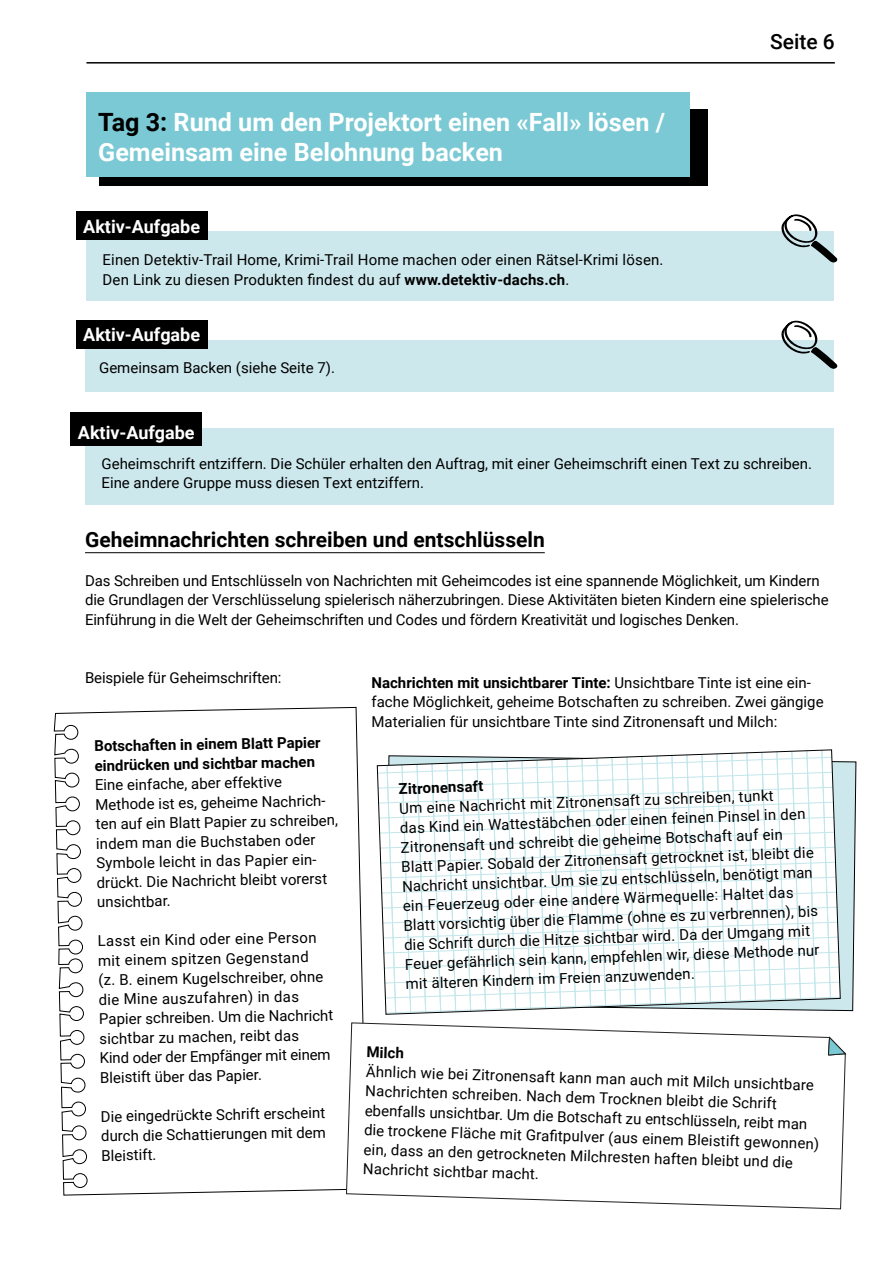
<style>
.page{position:relative;width:893px;height:1263px;background:#fff}
.page>*{position:absolute;margin:0;border:0;box-sizing:border-box;transform-origin:0 0}
.t1{font:700 25.2px/30.2px "Roboto";color:#fff}
.t2{font:700 21px "Roboto";color:#000}
.t3{font:500 21px "Roboto";color:#000}
.t4{font:700 18px "Roboto";color:#fff}
.t5{font:15px/19.5px "Roboto";color:#000}
.t6{font:700 15px/19.5px "Roboto";color:#000}
.s1{color:#000}
.s2{font-weight:700}
</style>
<div class="page">
<hr style="left:86px;top:62px;width:749px;height:2px;background:#000">
<svg style="left:53px;top:707px;width:311px;height:489px"></svg>
<svg style="left:841px;top:761px;width:16px;height:250px;background:#c5dbdf"></svg>
<div style="left:85px;top:341px;width:748px;height:51px;background:#cde8ed"></div>
<div style="left:76px;top:320px;width:132px;height:29px;background:#000"></div>
<div style="left:99px;top:109px;width:608px;height:77px;background:#000"></div>
<div style="left:86px;top:92px;width:604px;height:85px;background:#7ac9d4"></div>
<div style="left:86px;top:231px;width:747px;height:69px;background:#cde8ed"></div>
<div style="left:76px;top:212px;width:132px;height:28px;background:#000"></div>
<svg style="left:781px;top:214px;width:56px;height:48px"></svg>
<svg style="left:781px;top:321px;width:56px;height:48px"></svg>
<hr style="left:85px;top:552px;width:460px;height:1px;background:#000">
<div style="left:85px;top:428px;width:748px;height:76px;background:#cde8ed"></div>
<div style="left:70px;top:412px;width:132px;height:34px;background:#000"></div>
<svg style="left:376px;top:749px;width:465px;height:266px"></svg>
<svg style="left:346px;top:1022px;width:500px;height:187px"></svg>
<svg style="left:828px;top:1036px;width:18px;height:20px"></svg>
<svg style="left:363px;top:1041px;width:466px;height:147px"></svg>
<h1 class="t1" style="left:98px;top:106px;width:568px"><span class="s1">Tag 3:</span> Rund um den Projektort einen «Fall» lösen /<br>Gemeinsam eine Belohnung backen</h1>
<p class="t4" style="left:83px;top:214px;width:118px">Aktiv-Aufgabe</p>
<p class="t5" style="left:103px;top:249px;width:562px">Einen Detektiv-Trail Home, Krimi-Trail Home machen oder einen Rätsel-Krimi lösen.<br>Den Link zu diesen Produkten findest du auf <span class="s2">www.detektiv-dachs.ch</span>.</p>
<p class="t4" style="left:83px;top:322px;width:118px">Aktiv-Aufgabe</p>
<p class="t5" style="left:99px;top:358px;width:237px">Gemeinsam Backen (siehe Seite 7).</p>
<p class="t4" style="left:78px;top:420px;width:118px">Aktiv-Aufgabe</p>
<h2 class="t3" style="left:770px;top:27px;width:66px">Seite 6</h2>
<p class="t5" style="left:102px;top:453px;width:712px">Geheimschrift entziffern. Die Schüler erhalten den Auftrag, mit einer Geheimschrift einen Text zu schreiben.<br>Eine andere Gruppe muss diesen Text entziffern.</p>
<h2 class="t2" style="left:85px;top:524px;width:461px">Geheimnachrichten schreiben und entschlüsseln</h2>
<p class="t5" style="left:85px;top:570px;width:745px">Das Schreiben und Entschlüsseln von Nachrichten mit Geheimcodes ist eine spannende Möglichkeit, um Kindern die Grundlagen der Verschlüsselung spielerisch näherzubringen. Diese Aktivitäten bieten Kindern eine spielerische<br>Einführung in die Welt der Geheimschriften und Codes und fördern Kreativität und logisches Denken.</p>
<p class="t5" style="left:85px;top:668px;width:198px">Beispiele für Geheimschriften:</p>
<p class="t6" style="left:94px;top:736px;width:228px;rotate:-1deg">Botschaften in einem Blatt Papier eindrücken und sichtbar machen</p>
<p class="t5" style="left:95px;top:775px;width:244px;rotate:-1deg">Eine einfache, aber effektive<br>Methode ist es, geheime Nachrich&shy;ten auf ein Blatt Papier zu schreiben, indem man die Buchstaben oder<br>Symbole leicht in das Papier ein&shy;drückt. Die Nachricht bleibt vorerst unsichtbar.</p>
<p class="t5" style="left:98px;top:931px;width:236px;rotate:-1deg">Lasst ein Kind oder eine Person mit einem spitzen Gegenstand<br>(z. B. einem Kugelschreiber, ohne die Mine auszufahren) in das<br>Papier schreiben. Um die Nachricht sichtbar zu machen, reibt das<br>Kind oder der Empfänger mit einem<br>Bleistift über das Papier.</p>
<p class="t5" style="left:101px;top:1106px;width:226px;text-align:justify;rotate:-1deg">Die eingedrückte Schrift erscheint durch die Schattierungen mit dem Bleistift.</p>
<p class="t5" style="left:371px;top:672px;width:454px"><span class="s2">Nachrichten mit unsichtbarer Tinte:</span> Unsichtbare Tinte ist eine ein&shy;fache Möglichkeit, geheime Botschaften zu schreiben. Zwei gängige<br>Materialien für unsichtbare Tinte sind Zitronensaft und Milch:</p>
<p class="t6" style="left:398px;top:778px;width:86px;rotate:-2deg">Zitronensaft</p>
<p class="t5" style="left:399px;top:798px;width:416px;rotate:-2deg">Um eine Nachricht mit Zitronensaft zu schreiben, tunkt<br>das Kind ein Wattestäbchen oder einen feinen Pinsel in den Zitronensaft und schreibt die geheime Botschaft auf ein Blatt Papier. Sobald der Zitronensaft getrocknet ist, bleibt die Nachricht unsichtbar. Um sie zu entschlüsseln, benötigt man ein Feuerzeug oder eine andere Wärmequelle: Haltet das Blatt vorsichtig über die Flamme (ohne es zu verbrennen), bis die Schrift durch die Hitze sichtbar wird. Da der Umgang mit Feuer gefährlich sein kann, empfehlen wir, diese Methode nur mit älteren Kindern im Freien anzuwenden.</p>
<p class="t6" style="left:367px;top:1041px;width:39px;rotate:2deg">Milch</p>
<p class="t5" style="left:366px;top:1060px;width:457px;rotate:2deg">Ähnlich wie bei Zitronensaft kann man auch mit Milch unsichtbare Nachrichten schreiben. Nach dem Trocknen bleibt die Schrift ebenfalls unsichtbar. Um die Botschaft zu entschlüsseln, reibt man die trockene Fläche mit Grafi tpulver (aus einem Bleistift gewonnen) ein, dass an den getrockneten Milchresten haften bleibt und die Nachricht sichtbar macht.</p>
</div>
